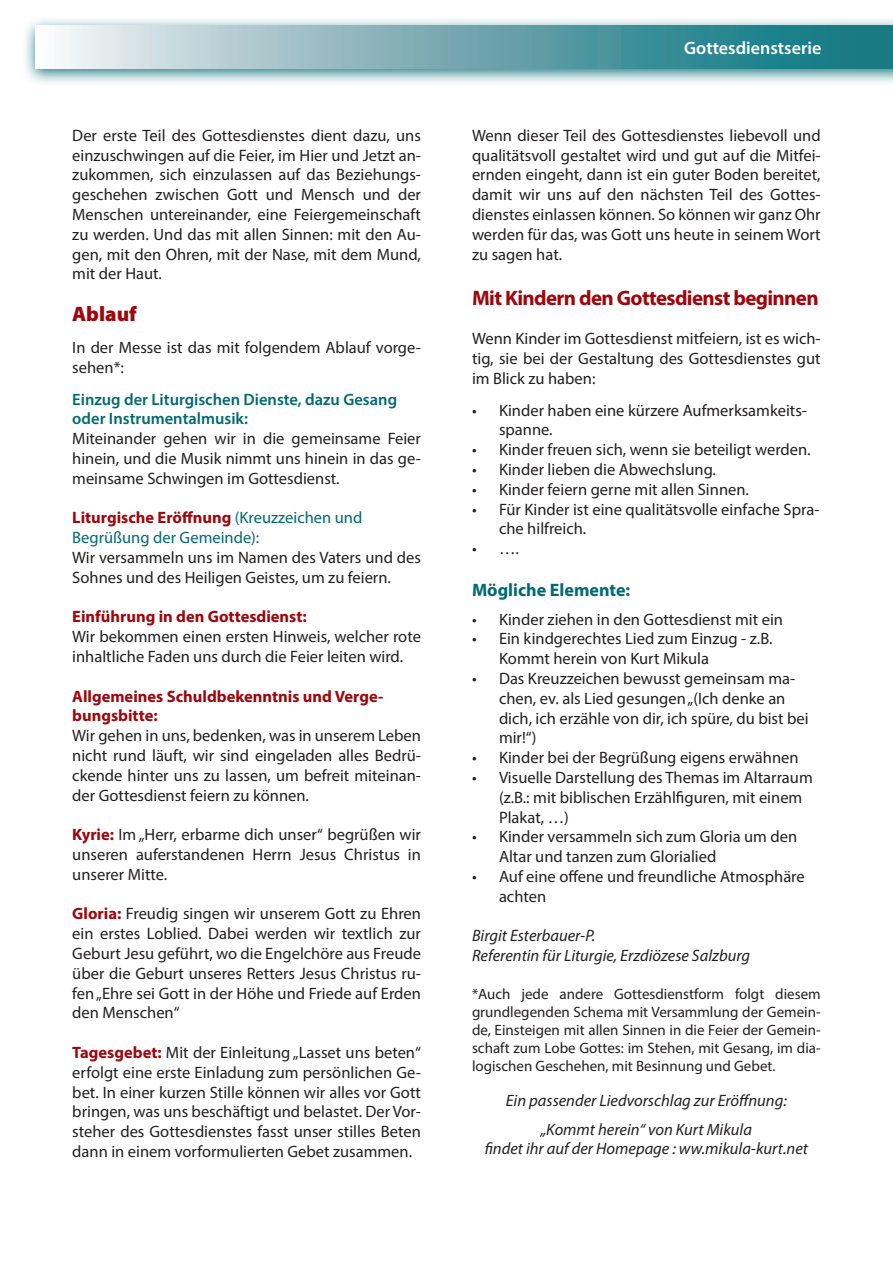
<style>
.page{position:relative;width:893px;height:1263px;background:#fff}
.page>*{position:absolute;margin:0;border:0;box-sizing:border-box;transform-origin:0 0}
.t1{font:700 21px "Myriad Pro";letter-spacing:-.03em;color:#9d070d}
.t2{font:900 21px "Myriad Pro";color:#9d070d}
.t3{font:700 18px "Myriad Pro";color:#006972}
.t4{font:600 18px "Myriad Pro";color:#fff}
.t5{font:16.5px/19.8px "Myriad Pro";color:#231f20}
.t6{font:italic 16.5px "Myriad Pro";color:#231f20}
.t7{font:700 16.5px/19.8px "Myriad Pro";color:#9d070d}
.t8{font:600 16.5px/19.8px "Myriad Pro";color:#006972}
.t9{font:16.5px "Myriad Pro";color:#006972}
.t10{font:15px/18px "Myriad Pro";color:#231f20;text-align:justify}
.s1{font-weight:400;color:#006972}
.s2{font-weight:700;color:#9d070d}
</style>
<div class="page">
<svg style="left:25px;top:19px;width:868px;height:64px;background:#bbd6d9"></svg>
<svg style="left:36px;top:26px;width:857px;height:42px;background:#76acb3"></svg>
<p class="t5" style="left:72px;top:125px;width:350px;text-align:justify">Der erste Teil des Gottesdienstes dient dazu, uns einzuschwingen auf die Feier, im Hier und Jetzt an&shy;zukommen, sich einzulassen auf das Beziehungs&shy;geschehen zwischen Gott und Mensch und der Menschen untereinander, eine Feiergemeinschaft zu werden. Und das mit allen Sinnen: mit den Au&shy;gen, mit den Ohren, mit der Nase, mit dem Mund, mit der Haut.</p>
<p class="t2" style="left:72px;top:302px;width:66px">Ablauf</p>
<p class="t5" style="left:72px;top:337px;width:350px">In der Messe ist das mit folgendem Ablauf vorge&shy;sehen*:</p>
<p class="t8" style="left:72px;top:389px;width:326px">Einzug der Liturgischen Dienste, dazu Gesang oder Instrumentalmusik:</p>
<p class="t5" style="left:72px;top:428px;width:350px;text-align:justify">Miteinander gehen wir in die gemeinsame Feier hinein, und die Musik nimmt uns hinein in das ge&shy;meinsame Schwingen im Gottesdienst.</p>
<p class="t7" style="left:72px;top:507px;width:292px">Liturgische Eröffnung <span class="s1">(Kreuzzeichen und</span></p>
<p class="t9" style="left:72px;top:527px;width:189px">Begrüßung der Gemeinde):</p>
<p class="t5" style="left:72px;top:547px;width:350px">Wir versammeln uns im Namen des Vaters und des<br>Sohnes und des Heiligen Geistes, um zu feiern.</p>
<p class="t7" style="left:72px;top:606px;width:236px">Einführung in den Gottesdienst:</p>
<p class="t5" style="left:72px;top:626px;width:350px">Wir bekommen einen ersten Hinweis, welcher rote inhaltliche Faden uns durch die Feier leiten wird.</p>
<p class="t7" style="left:72px;top:686px;width:313px">Allgemeines Schuldbekenntnis und Verge&shy;bungsbitte:</p>
<p class="t5" style="left:72px;top:725px;width:350px;text-align:justify">Wir gehen in uns, bedenken, was in unserem Leben nicht rund läuft, wir sind eingeladen alles Bedrü&shy;ckende hinter uns zu lassen, um befreit miteinan&shy;der Gottesdienst feiern zu können.</p>
<p class="t5" style="left:72px;top:824px;width:350px;text-align:justify"><span class="s2">Kyrie:</span> Im „Herr, erbarme dich unser“ begrüßen wir unseren auferstandenen Herrn Jesus Christus in unserer Mitte.</p>
<p class="t5" style="left:72px;top:904px;width:350px;text-align:justify"><span class="s2">Gloria:</span> Freudig singen wir unserem Gott zu Ehren ein erstes Loblied. Dabei werden wir textlich zur Geburt Jesu geführt, wo die Engelchöre aus Freude über die Geburt unseres Retters Jesus Christus ru&shy;fen „Ehre sei Gott in der Höhe und Friede auf Erden den Menschen“</p>
<p class="t5" style="left:72px;top:1042px;width:350px;text-align:justify"><span class="s2">Tagesgebet:</span> Mit der Einleitung „Lasset uns beten“ erfolgt eine erste Einladung zum persönlichen Ge&shy;bet. In einer kurzen Stille können wir alles vor Gott bringen, was uns beschäftigt und belastet. Der Vor&shy;steher des Gottesdienstes fasst unser stilles Beten dann in einem vorformulierten Gebet zusammen.</p>
<p class="t4" style="left:684px;top:36px;width:139px">Gottesdienstserie</p>
<p class="t5" style="left:472px;top:125px;width:350px;text-align:justify">Wenn dieser Teil des Gottesdienstes liebevoll und qualitätsvoll gestaltet wird und gut auf die Mitfei&shy;ernden eingeht, dann ist ein guter Boden bereitet, damit wir uns auf den nächsten Teil des Gottes&shy;dienstes einlassen können. So können wir ganz Ohr werden für das, was Gott uns heute in seinem Wort zu sagen hat.</p>
<p class="t1" style="left:472px;top:284px;width:348px">Mit Kindern den Gottesdienst beginnen</p>
<p class="t5" style="left:472px;top:329px;width:350px;text-align:justify">Wenn Kinder im Gottesdienst mitfeiern, ist es wich&shy;tig, sie bei der Gestaltung des Gottesdienstes gut im Blick zu haben:</p>
<p class="t5" style="left:499px;top:400px;width:309px;text-indent:-27px">• Kinder haben eine kürzere Aufmerksamkeits&shy;spanne.</p>
<p class="t5" style="left:472px;top:440px;width:340px">• Kinder freuen sich, wenn sie beteiligt werden.</p>
<p class="t5" style="left:472px;top:459px;width:246px">• Kinder lieben die Abwechslung.</p>
<p class="t5" style="left:472px;top:479px;width:278px">• Kinder feiern gerne mit allen Sinnen.</p>
<p class="t5" style="left:499px;top:499px;width:322px;text-indent:-27px">• Für Kinder ist eine qualitätsvolle einfache Spra&shy;che hilfreich.</p>
<p class="t5" style="left:472px;top:539px;width:48px">• ….</p>
<p class="t3" style="left:472px;top:578px;width:160px">Mögliche Elemente:</p>
<p class="t5" style="left:472px;top:609px;width:312px">• Kinder ziehen in den Gottesdienst mit ein</p>
<p class="t5" style="left:499px;top:629px;width:275px;text-indent:-27px">• Ein kindgerechtes Lied zum Einzug - z.B.<br>Kommt herein von Kurt Mikula</p>
<p class="t5" style="left:499px;top:668px;width:311px;text-indent:-27px">• Das Kreuzzeichen bewusst gemeinsam ma&shy;chen, ev. als Lied gesungen „(Ich denke an dich, ich erzähle von dir, ich spüre, du bist bei mir!“)</p>
<p class="t5" style="left:472px;top:747px;width:328px">• Kinder bei der Begrüßung eigens erwähnen</p>
<p class="t5" style="left:499px;top:767px;width:315px;text-indent:-27px">• Visuelle Darstellung des Themas im Altarraum (z.B.: mit biblischen Erzählfiguren, mit einem<br>Plakat, …)</p>
<p class="t5" style="left:499px;top:827px;width:300px;text-indent:-27px">• Kinder versammeln sich zum Gloria um den<br>Altar und tanzen zum Glorialied</p>
<p class="t5" style="left:499px;top:866px;width:307px;text-indent:-27px">• Auf eine offene und freundliche Atmosphäre achten</p>
<p class="t6" style="left:472px;top:925px;width:125px">Birgit Esterbauer-P.</p>
<p class="t6" style="left:472px;top:945px;width:280px">Referentin für Liturgie, Erzdiözese Salzburg</p>
<p class="t10" style="left:472px;top:985px;width:350px">*Auch jede andere Gottesdienstform folgt diesem grundlegenden Schema mit Versammlung der Gemein&shy;de, Einsteigen mit allen Sinnen in die Feier der Gemein&shy;schaft zum Lobe Gottes: im Stehen, mit Gesang, im dia&shy;logischen Geschehen, mit Besinnung und Gebet.</p>
<p class="t6" style="left:506px;top:1090px;width:282px">Ein passender Liedvorschlag zur Eröffnung:</p>
<p class="t6" style="left:541px;top:1119px;width:213px">„Kommt herein“ von Kurt Mikula</p>
<p class="t6" style="left:485px;top:1138px;width:325px">findet ihr auf der Homepage : ww.mikula-kurt.net</p>
</div>
